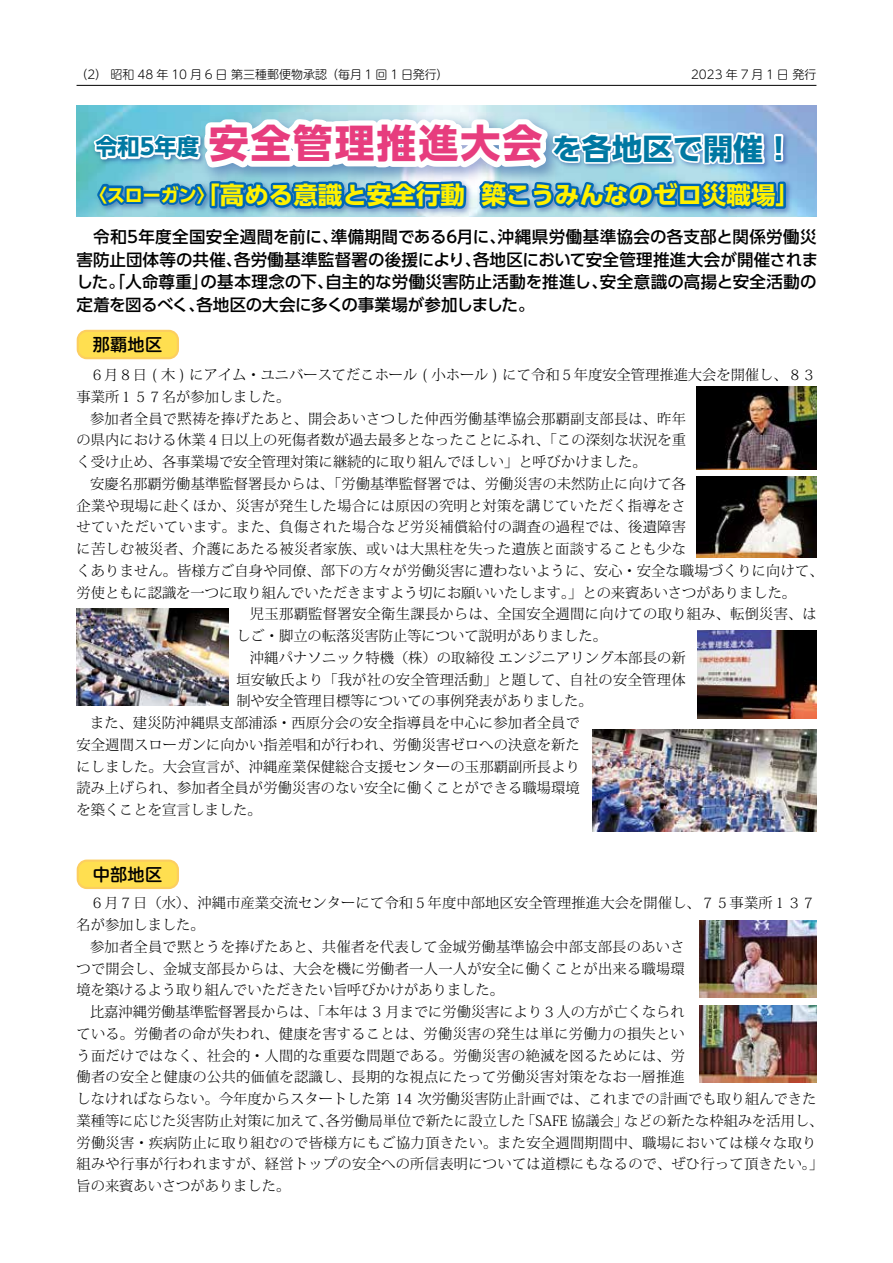
<style>
.page{position:relative;width:893px;height:1263px;background:#fff}
.page>*{position:absolute;margin:0;border:0;box-sizing:border-box;transform-origin:0 0}
.t1{font:700 39px "UD Shin Go Pr 6";letter-spacing:.05em;color:#e73d7e}
.t2{font:700 24px "UD Shin Go Pr 6";color:#fff100}
.t3{font:500 17.1px "UD Shin M Go Pro";letter-spacing:.015em;color:#000}
.t4{font:500 16.5px/22.5px "UD Shin Go Pr 6";letter-spacing:-.005em;color:#000;text-align:justify}
.t5{font:300 14.25px "Koz Min Pr 6 N";letter-spacing:.01em;color:#000}
.t6{font:300 12px "UD Shin M Go Pro";color:#000}
.t7{font:300 12px "UD Shin M Go Pro";letter-spacing:.205em;color:#000}
.s1{font-size:22.2px;color:#0078a2}
.s2{font-size:29.55px;color:#0078a2}
.s3{font-size:18px}
</style>
<div class="page">
<img style="left:77px;top:105px;width:739px;height:111px">
<div style="left:77px;top:330px;width:102px;height:29px;border:4px solid #fcce60;border-radius:8px"></div>
<div style="left:79px;top:332px;width:98px;height:25px;background:#ffdf50;border-radius:8px"></div>
<div style="left:77px;top:859px;width:102px;height:30px;border:4px solid #fcce60;border-radius:8px"></div>
<div style="left:79px;top:862px;width:98px;height:25px;background:#ffdf50;border-radius:8px"></div>
<img style="left:788px;top:181px;width:11px;height:36px">
<img style="left:788px;top:127px;width:16px;height:54px">
<svg style="left:90px;top:105px;width:698px;height:112px"></svg>
<img style="left:697px;top:387px;width:119px;height:82px">
<img style="left:77px;top:609px;width:152px;height:97px">
<img style="left:697px;top:476px;width:119px;height:81px">
<img style="left:700px;top:921px;width:116px;height:76px">
<img style="left:700px;top:1006px;width:116px;height:76px">
<img style="left:592px;top:729px;width:224px;height:102px">
<img style="left:697px;top:630px;width:119px;height:88px">
<hr style="left:77px;top:85px;width:739px;height:1px;background:#000">
<p class="t6" style="left:76px;top:65px;width:374px">（2）昭和 48 年 10 月 6 日 第三種郵便物承認（毎月 1 回 1 日発行）</p>
<p class="t7" style="left:691px;top:65px;width:127px">2023年7月1日 発行</p>
<h1 class="t1" style="left:95px;top:112px;width:700px"><span class="s1">令和5年度</span>安全管理推進大会<span class="s2">を各地区で開催！</span></h1>
<h2 class="t2" style="left:89px;top:175px;width:713px"><span class="s3">〈スローガン〉</span>「高める意識と安全行動 築こうみんなのゼロ災職場」</h2>
<p class="t4" style="left:77px;top:225px;width:743px">　令和5年度全国安全週間を前に、準備期間である6月に、沖縄県労働基準協会の各支部と関係労働災害防止団体等の共催、各労働基準監督署の後援により、各地区において安全管理推進大会が開催されました。「人命尊重」の基本理念の下、自主的な労働災害防止活動を推進し、安全意識の高揚と安全活動の定着を図るべく、各地区の大会に多くの事業場が参加しました。</p>
<p class="t3" style="left:93px;top:330px;width:71px">那覇地区</p>
<p class="t5" style="left:90px;top:367px;width:728px">６月８日 ( 木 ) にアイム・ユニバースてだこホール ( 小ホール ) にて令和５年度安全管理推進大会を開催し、８３</p>
<p class="t5" style="left:77px;top:389px;width:215px">事業所１５７名が参加しました。</p>
<p class="t5" style="left:90px;top:410px;width:597px">参加者全員で黙祷を捧げたあと、開会あいさつした仲西労働基準協会那覇副支部長は、昨年</p>
<p class="t5" style="left:77px;top:432px;width:611px">の県内における休業４日以上の死傷者数が過去最多となったことにふれ、「この深刻な状況を重</p>
<p class="t5" style="left:77px;top:454px;width:572px">く受け止め、各事業場で安全管理対策に継続的に取り組んでほしい」と呼びかけました。</p>
<p class="t5" style="left:90px;top:476px;width:597px">安慶名那覇労働基準監督署長からは、「労働基準監督署では、労働災害の未然防止に向けて各</p>
<p class="t5" style="left:77px;top:497px;width:611px">企業や現場に赴くほか、災害が発生した場合には原因の究明と対策を講じていただく指導をさ</p>
<p class="t5" style="left:77px;top:519px;width:611px">せていただいています。また、負傷された場合など労災補償給付の調査の過程では、後遺障害</p>
<p class="t5" style="left:77px;top:541px;width:611px">に苦しむ被災者、介護にあたる被災者家族、或いは大黒柱を失った遺族と面談することも少な</p>
<p class="t5" style="left:77px;top:563px;width:748px">くありません。皆様方ご自身や同僚、部下の方々が労働災害に遭わないように、安心・安全な職場づくりに向けて、</p>
<p class="t5" style="left:77px;top:584px;width:721px">労使ともに認識を一つに取り組んでいただきますよう切にお願いいたします。」との来賓あいさつがありました。</p>
<p class="t5" style="left:250px;top:606px;width:568px">児玉那覇監督署安全衛生課長からは、全国安全週間に向けての取り組み、転倒災害、は</p>
<p class="t5" style="left:236px;top:628px;width:372px">しご・脚立の転落災害防止等について説明がありました。</p>
<p class="t5" style="left:250px;top:650px;width:437px">沖縄パナソニック特機（株）の取締役 エンジニアリング本部長の新</p>
<p class="t5" style="left:236px;top:671px;width:451px">垣安敏氏より「我が社の安全管理活動」と題して、自社の安全管理体</p>
<p class="t5" style="left:236px;top:693px;width:358px">制や安全管理目標等についての事例発表がありました。</p>
<p class="t5" style="left:90px;top:715px;width:491px">また、建災防沖縄県支部浦添・西原分会の安全指導員を中心に参加者全員で</p>
<p class="t5" style="left:77px;top:737px;width:505px">安全週間スローガンに向かい指差唱和が行われ、労働災害ゼロへの決意を新た</p>
<p class="t5" style="left:77px;top:758px;width:505px">にしました。大会宣言が、沖縄産業保健総合支援センターの玉那覇副所長より</p>
<p class="t5" style="left:77px;top:780px;width:505px">読み上げられ、参加者全員が労働災害のない安全に働くことができる職場環境</p>
<p class="t5" style="left:77px;top:802px;width:187px">を築くことを宣言しました。</p>
<p class="t3" style="left:93px;top:860px;width:71px">中部地区</p>
<p class="t5" style="left:90px;top:895px;width:727px">６月７日（水）、沖縄市産業交流センターにて令和５年度中部地区安全管理推進大会を開催し、７５事業所１３７</p>
<p class="t5" style="left:77px;top:917px;width:130px">名が参加しました。</p>
<p class="t5" style="left:90px;top:939px;width:596px">参加者全員で黙とうを捧げたあと、共催者を代表して金城労働基準協会中部支部長のあいさ</p>
<p class="t5" style="left:77px;top:960px;width:610px">つで開会し、金城支部長からは、大会を機に労働者一人一人が安全に働くことが出来る職場環</p>
<p class="t5" style="left:77px;top:982px;width:429px">境を築けるよう取り組んでいただきたい旨呼びかけがありました。</p>
<p class="t5" style="left:90px;top:1004px;width:596px">比嘉沖縄労働基準監督署長からは、「本年は 3 月までに労働災害により３人の方が亡くなられ</p>
<p class="t5" style="left:77px;top:1026px;width:610px">ている。労働者の命が失われ、健康を害することは、労働災害の発生は単に労働力の損失とい</p>
<p class="t5" style="left:77px;top:1047px;width:610px">う面だけではなく、社会的・人間的な重要な問題である。労働災害の絶滅を図るためには、労</p>
<p class="t5" style="left:77px;top:1069px;width:610px">働者の安全と健康の公共的価値を認識し、長期的な視点にたって労働災害対策をなお一層推進</p>
<p class="t5" style="left:77px;top:1091px;width:741px">しなければならない。今年度からスタートした第 14 次労働災害防止計画では、これまでの計画でも取り組んできた</p>
<p class="t5" style="left:77px;top:1113px;width:748px">業種等に応じた災害防止対策に加えて、各労働局単位で新たに設立した「SAFE 協議会」などの新たな枠組みを活用し、</p>
<p class="t5" style="left:77px;top:1134px;width:741px">労働災害・疾病防止に取り組むので皆様方にもご協力頂きたい。また安全週間期間中、職場においては様々な取り</p>
<p class="t5" style="left:77px;top:1156px;width:748px">組みや行事が行われますが、経営トップの安全への所信表明については道標にもなるので、ぜひ行って頂きたい。」</p>
<p class="t5" style="left:77px;top:1178px;width:215px">旨の来賓あいさつがありました。</p>
</div>
